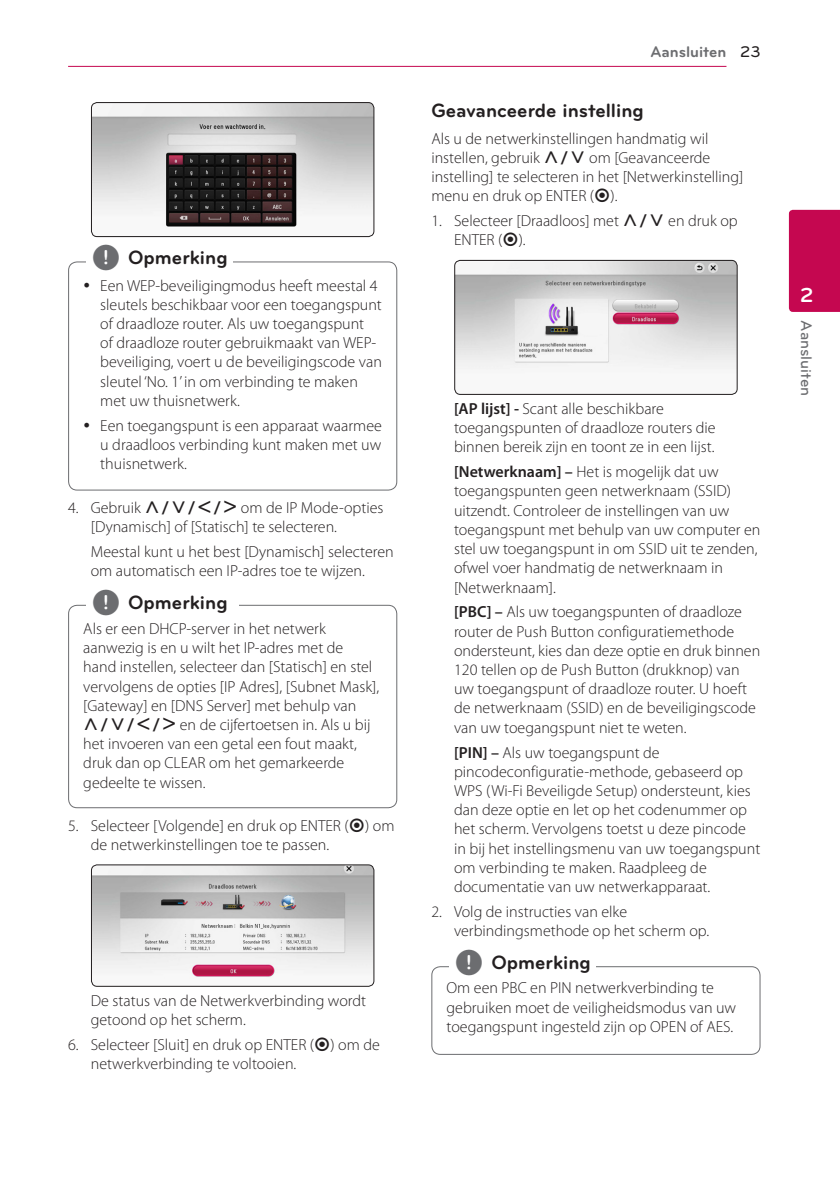
<style>
.page{position:relative;width:840px;height:1191px;background:#fff}
.page>*{position:absolute;margin:0;border:0;box-sizing:border-box;transform-origin:0 0}
.t1{font:700 21px "Bryant LG";color:#fff}
.Title_3{font:700 20px "Bryant LG";color:#231f20}
.Contents_Text_Sub_Nu{font:300 16px/19.2px "Myriad Pro";color:#231f20}
.Content_text_Num{font:300 16px/19.2px "Myriad Pro";color:#231f20}
.Content_text_Light{font:300 16px/19.2px "Myriad Pro";color:#231f20}
.t2{font:700 16px "Bryant LG";color:#6c6d70}
.t3{font:500 16px "Bryant LG";color:#6c6d70}
.s1{font-family:"UPSYS Common";font-weight:400;font-size:30px;color:#6c6d70}
.s2{font-family:"UPSYS Common";font-weight:400}
.s3{font-weight:500;color:#231f20}
.s4{font-weight:600}
</style>
<div class="page">
<hr style="left:68px;top:66px;width:658px;height:1px;background:#c50750">
<div style="left:788px;top:210px;width:51px;height:102px;background:#c50750"></div>
<img style="left:92px;top:103px;width:282px;height:134px">
<div style="left:91px;top:102px;width:283px;height:135px;border:1px solid #231f20;border-radius:6px"></div>
<div style="left:68px;top:261px;width:329px;height:229px;border:1px solid #6c6d70;border-radius:9px"></div>
<div style="left:86px;top:254px;width:146px;height:20px;background:#fff"></div>
<div style="left:68px;top:605px;width:329px;height:203px;border:1px solid #6c6d70;border-radius:9px"></div>
<div style="left:86px;top:599px;width:152px;height:20px;background:#fff"></div>
<img style="left:91px;top:865px;width:283px;height:121px">
<div style="left:91px;top:864px;width:283px;height:122px;border:1px solid #231f20;border-radius:6px"></div>
<img style="left:455px;top:260px;width:281px;height:134px">
<div style="left:454px;top:260px;width:283px;height:135px;border:1px solid #231f20;border-radius:6px"></div>
<div style="left:431px;top:966px;width:329px;height:88px;border:1px solid #6c6d70;border-radius:9px"></div>
<div style="left:449px;top:959px;width:146px;height:19px;background:#fff"></div>
<p class="Title_3" style="left:92px;top:245px;width:137px"><span class="s1">,</span> Opmerking</p>
<p class="Contents_Text_Sub_Nu" style="left:100px;top:275px;width:283px">Een WEP-beveiligingmodus heeft meestal 4 sleutels beschikbaar voor een toegangspunt of draadloze router. Als uw toegangspunt<br>of draadloze router gebruikmaakt van WEP&shy;beveiliging, voert u de beveiligingscode van sleutel ‘No. 1’ in om verbinding te maken met uw thuisnetwerk.</p>
<p class="Contents_Text_Sub_Nu" style="left:100px;top:416px;width:283px;text-align:justify">Een toegangspunt is een apparaat waarmee u draadloos verbinding kunt maken met uw thuisnetwerk.</p>
<p class="Content_text_Num" style="left:91px;top:498px;width:294px;text-indent:-23px">4. Gebruik <span class="s2">W/S/A/D</span> om de IP Mode-opties [Dynamisch] of [Statisch] te selecteren.</p>
<p class="Contents_Text_Sub_Nu" style="left:91px;top:542px;width:304px">Meestal kunt u het best [Dynamisch] selecteren om automatisch een IP-adres toe te wijzen.</p>
<p class="Title_3" style="left:92px;top:590px;width:137px"><span class="s1">,</span> Opmerking</p>
<p class="Contents_Text_Sub_Nu" style="left:83px;top:619px;width:297px">Als er een DHCP-server in het netwerk aanwezig is en u wilt het IP-adres met de hand instellen, selecteer dan [Statisch] en stel vervolgens de opties [IP Adres], [Subnet Mask], [Gateway] en [DNS Server] met behulp van <span class="s2">W/S/A/D</span> en de cijfertoetsen in. Als u bij het invoeren van een getal een fout maakt, druk dan op CLEAR om het gemarkeerde gedeelte te wissen.</p>
<p class="Content_text_Num" style="left:91px;top:815px;width:305px;text-indent:-23px">5. Selecteer [Volgende] en druk op ENTER (<span class="s2">b</span>) om de netwerkinstellingen toe te passen.</p>
<p class="Contents_Text_Sub_Nu" style="left:91px;top:990px;width:277px">De status van de Netwerkverbinding wordt getoond op het scherm.</p>
<p class="Content_text_Num" style="left:91px;top:1035px;width:290px;text-indent:-23px">6. Selecteer [Sluit] en druk op ENTER (<span class="s2">b</span>) om de netwerkverbinding te voltooien.</p>
<p class="t2" style="left:650px;top:42px;width:112px">Aansluiten <span class="s3">23</span></p>
<p class="Title_3" style="left:431px;top:98px;width:214px">Geavanceerde instelling</p>
<p class="Content_text_Light" style="left:431px;top:128px;width:313px">Als u de netwerkinstellingen handmatig wil instellen, gebruik <span class="s2">W/S</span> om [Geavanceerde instelling] te selecteren in het [Netwerkinstelling] menu en druk op ENTER (<span class="s2">b</span>).</p>
<p class="Content_text_Num" style="left:454px;top:211px;width:285px;text-indent:-23px">1. Selecteer [Draadloos] met <span class="s2">W/S</span> en druk op<br>ENTER (<span class="s2">b</span>).</p>
<p class="Contents_Text_Sub_Nu" style="left:454px;top:399px;width:263px"><span class="s4">[AP lijst] -</span> Scant alle beschikbare toegangspunten of draadloze routers die binnen bereik zijn en toont ze in een lijst.</p>
<p class="Contents_Text_Sub_Nu" style="left:454px;top:462px;width:308px"><span class="s4">[Netwerknaam] –</span> Het is mogelijk dat uw toegangspunten geen netwerknaam (SSID) uitzendt. Controleer de instellingen van uw toegangspunt met behulp van uw computer en stel uw toegangspunt in om SSID uit te zenden, ofwel voer handmatig de netwerknaam in [Netwerknaam].</p>
<p class="Contents_Text_Sub_Nu" style="left:454px;top:602px;width:307px"><span class="s4">[PBC] –</span> Als uw toegangspunten of draadloze router de Push Button configuratiemethode ondersteunt, kies dan deze optie en druk binnen 120 tellen op de Push Button (drukknop) van uw toegangspunt of draadloze router. U hoeft de netwerknaam (SSID) en de beveiligingscode van uw toegangspunt niet te weten.</p>
<p class="Contents_Text_Sub_Nu" style="left:454px;top:742px;width:307px"><span class="s4">[PIN] –</span> Als uw toegangspunt de pincodeconfiguratie-methode, gebaseerd op WPS (Wi-Fi Beveiligde Setup) ondersteunt, kies dan deze optie en let op het codenummer op het scherm. Vervolgens toetst u deze pincode in bij het instellingsmenu van uw toegangspunt om verbinding te maken. Raadpleeg de documentatie van uw netwerkapparaat.</p>
<p class="Content_text_Num" style="left:454px;top:901px;width:256px;text-indent:-23px">2. Volg de instructies van elke verbindingsmethode op het scherm op.</p>
<p class="Title_3" style="left:454px;top:949px;width:137px"><span class="s1">,</span> Opmerking</p>
<p class="Contents_Text_Sub_Nu" style="left:446px;top:978px;width:291px">Om een PBC en PIN netwerkverbinding te gebruiken moet de veiligheidsmodus van uw toegangspunt ingesteld zijn op OPEN of AES.</p>
<h1 class="t1" style="left:799px;top:282px;width:15px">2</h1>
<p class="t3" style="left:815px;top:320px;width:77px;rotate:90deg">Aansluiten</p>
</div>
